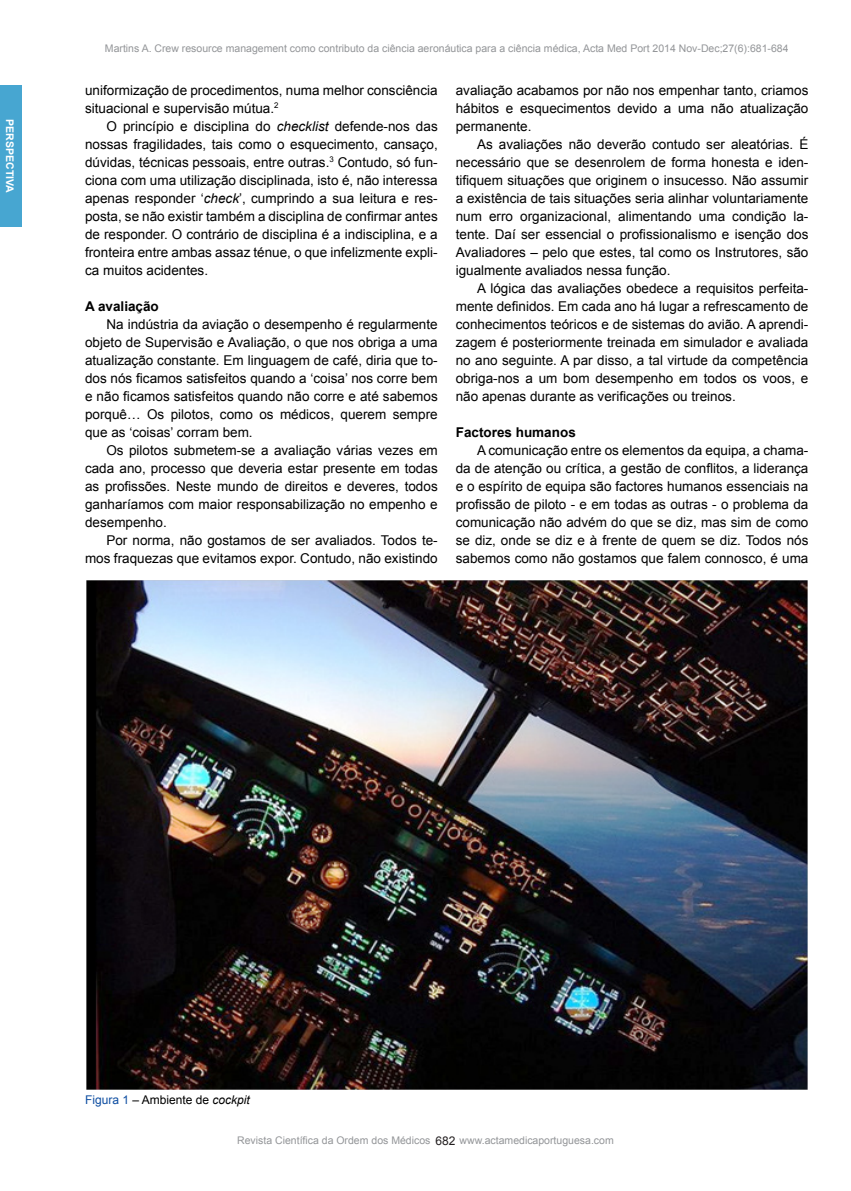
<style>
.page{position:relative;width:851px;height:1191px;background:#fff}
.page>*{position:absolute;margin:0;border:0;box-sizing:border-box;transform-origin:0 0}
.t1{font:13.5px/18px "Arial";color:#000;text-align:justify}
.t2{font:700 13.5px "Arial";color:#000}
.t3{font:12px "Arial";color:#000}
.t4{font:12px "Arial";color:#231f20}
.SUBTITULO{font:10.5px "Arial";color:#939598}
.t5{font:700 10.5px "Arial";color:#fff}
.s1{font-style:italic}
.s2{color:#0d4da1}
</style>
<div class="page">
<div style="left:0;top:85px;width:21px;height:142px;background:#47a6d1"></div>
<img style="left:86px;top:580px;width:722px;height:510px">
<p class="t5" style="left:17px;top:119px;width:75px;rotate:90deg">PERSPECTIVA</p>
<p class="SUBTITULO" style="left:105px;top:41px;width:685px">Martins A. Crew resource management como contributo da ciência aeronáutica para a ciência médica, Acta Med Port 2014 Nov-Dec;27(6):681-684</p>
<p class="t1" style="left:85px;top:81px;width:354px">uniformização de procedimentos, numa melhor consciência situacional e supervisão mútua.<sup>2</sup></p>
<p class="t1" style="left:85px;top:117px;width:354px;text-indent:21px">O princípio e disciplina do <span class="s1">checklist</span> defende-nos das nossas fragilidades, tais como o esquecimento, cansaço, dúvidas, técnicas pessoais, entre outras.<sup>3</sup> Contudo, só fun&shy;ciona com uma utilização disciplinada, isto é, não interessa apenas responder ‘<span class="s1">check</span>’, cumprindo a sua leitura e res&shy;posta, se não existir também a disciplina de confirmar antes de responder. O contrário de disciplina é a indisciplina, e a fronteira entre ambas assaz ténue, o que infelizmente expli&shy;ca muitos acidentes.</p>
<p class="t2" style="left:85px;top:297px;width:75px">A avaliação</p>
<p class="t1" style="left:85px;top:315px;width:354px;text-indent:21px">Na indústria da aviação o desempenho é regularmente objeto de Supervisão e Avaliação, o que nos obriga a uma atualização constante. Em linguagem de café, diria que to&shy;dos nós ficamos satisfeitos quando a ‘coisa’ nos corre bem e não ficamos satisfeitos quando não corre e até sabemos porquê… Os pilotos, como os médicos, querem sempre que as ‘coisas’ corram bem.</p>
<p class="t1" style="left:85px;top:441px;width:354px;text-indent:21px">Os pilotos submetem-se a avaliação várias vezes em cada ano, processo que deveria estar presente em todas as profissões. Neste mundo de direitos e deveres, todos ganharíamos com maior responsabilização no empenho e desempenho.</p>
<p class="t1" style="left:85px;top:531px;width:354px;text-align:right">Por norma, não gostamos de ser avaliados. Todos te&shy;mos fraquezas que evitamos expor. Contudo, não existindo</p>
<p class="t1" style="left:456px;top:81px;width:354px">avaliação acabamos por não nos empenhar tanto, criamos hábitos e esquecimentos devido a uma não atualização permanente.</p>
<p class="t1" style="left:456px;top:135px;width:354px;text-indent:21px">As avaliações não deverão contudo ser aleatórias. É necessário que se desenrolem de forma honesta e iden&shy;tifiquem situações que originem o insucesso. Não assumir a existência de tais situações seria alinhar voluntariamente num erro organizacional, alimentando uma condição la&shy;tente. Daí ser essencial o profissionalismo e isenção dos Avaliadores – pelo que estes, tal como os Instrutores, são igualmente avaliados nessa função.</p>
<p class="t1" style="left:456px;top:279px;width:354px;text-indent:21px">A lógica das avaliações obedece a requisitos perfeita&shy;mente definidos. Em cada ano há lugar a refrescamento de conhecimentos teóricos e de sistemas do avião. A aprendi&shy;zagem é posteriormente treinada em simulador e avaliada no ano seguinte. A par disso, a tal virtude da competência obriga-nos a um bom desempenho em todos os voos, e não apenas durante as verificações ou treinos.</p>
<p class="t2" style="left:456px;top:423px;width:122px">Factores humanos</p>
<p class="t1" style="left:456px;top:441px;width:354px;text-indent:21px">A comunicação entre os elementos da equipa, a chama&shy;da de atenção ou crítica, a gestão de conflitos, a liderança e o espírito de equipa são factores humanos essenciais na profissão de piloto - e em todas as outras - o problema da comunicação não advém do que se diz, mas sim de como se diz, onde se diz e à frente de quem se diz. Todos nós sabemos como não gostamos que falem connosco, é uma</p>
<p class="t3" style="left:85px;top:1092px;width:166px"><span class="s2">Figura 1</span> – Ambiente de <span class="s1">cockpit</span></p>
<p class="t4" style="left:435px;top:1132px;width:22px">682</p>
<p class="SUBTITULO" style="left:237px;top:1133px;width:195px">Revista Científica da Ordem dos Médicos</p>
<p class="SUBTITULO" style="left:459px;top:1133px;width:156px">www.actamedicaportuguesa.com</p>
</div>
